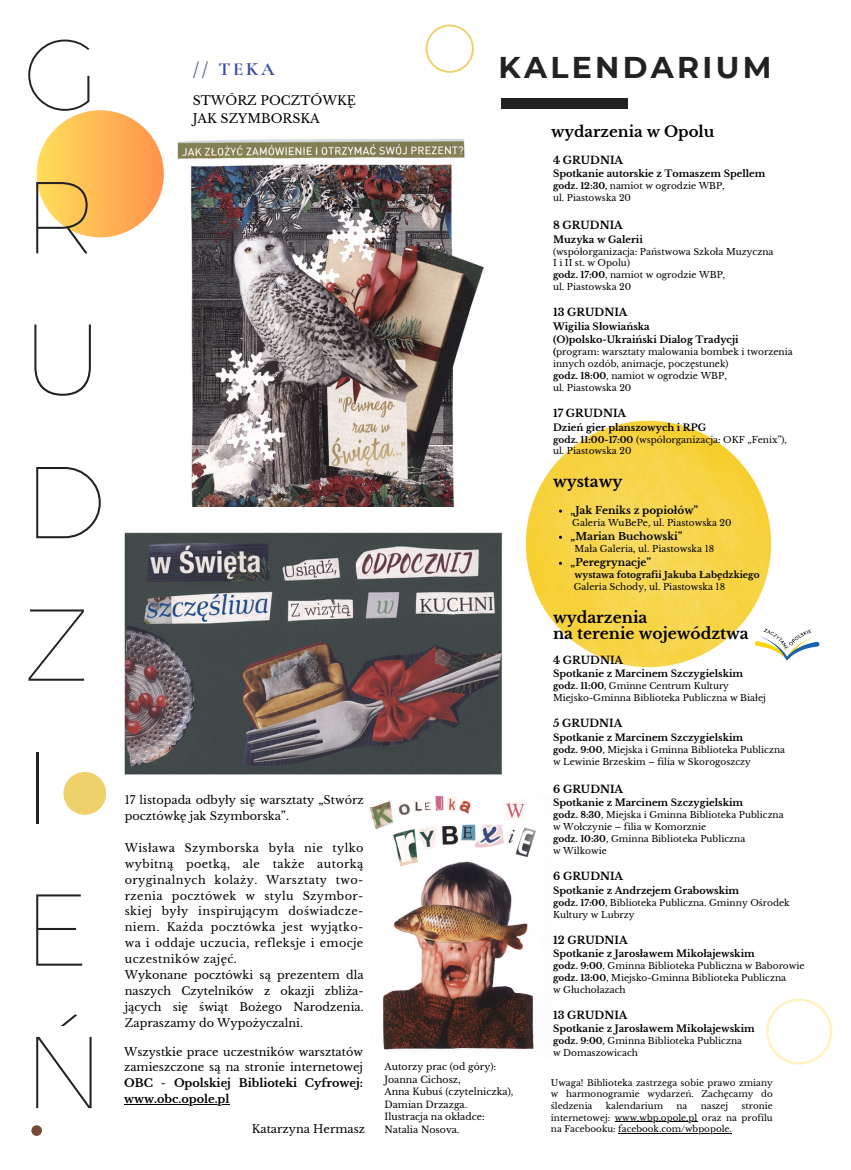
<style>
.page{position:relative;width:851px;height:1170px;background:#fff}
.page>*{position:absolute;margin:0;border:0;box-sizing:border-box;transform-origin:0 0}
.t1{font:100 101.88px/142.4px "Montserrat";color:#222}
.t2{font:700 30px "Montserrat";letter-spacing:.11em;color:#222}
.t3{font:700 18.75px "Cormorant Garamond";color:#3a4c9f}
.t4{font:700 15.38px "Libre Baskerville";color:#000}
.t5{font:700 15px "Libre Baskerville";color:#000}
.t6{font:12.5px "Libre Baskerville";color:#000}
.t7{font:11.25px/16px "Libre Baskerville";color:#000;text-align:justify}
.t8{font:700 10.62px "Libre Baskerville";color:#000}
.t9{font:700 10.25px "Libre Baskerville";color:#000}
.t10{font:700 9.62px "Libre Baskerville";color:#000}
.t11{font:9.38px "Libre Baskerville";color:#000}
.t12{font:9px/11.9px "Libre Baskerville";color:#000}
.t13{font:700 9px "Libre Baskerville";color:#000}
.t14{font:8.75px/11.6px "Libre Baskerville";color:#000;text-align:justify}
.s1{font-weight:700}
</style>
<div class="page">
<svg style="left:63px;top:772px;width:43px;height:42px"></svg>
<svg style="left:425px;top:25px;width:48px;height:48px"></svg>
<img style="left:153px;top:138px;width:331px;height:369px">
<img style="left:124px;top:532px;width:378px;height:243px">
<img style="left:369px;top:795px;width:167px;height:255px">
<div style="left:37px;top:110px;width:127px;height:127px;background:linear-gradient(to right,#ffde58,#ff934f);border-radius:50%"></div>
<svg style="left:766px;top:998px;width:66px;height:66px"></svg>
<img style="left:525px;top:420px;width:247px;height:248px">
<img style="left:754px;top:627px;width:66px;height:38px">
<hr style="left:124px;top:1103px;width:105px;height:1px;background:#000">
<svg style="left:31px;top:1124px;width:11px;height:11px"></svg>
<hr style="left:614px;top:1121px;width:83px;height:1px;background:#000">
<hr style="left:618px;top:1132px;width:113px;height:1px;background:#000">
<div style="left:501px;top:98px;width:127px;height:10px;background:#222"></div>
<p class="t1" style="left:23px;top:-2px;width:79px">G</p>
<p class="t1" style="left:23px;top:141px;width:84px">R<br>U<br>D<br>Z<br>I<br>E<br>Ń</p>
<p class="t3" style="left:193px;top:58px;width:83px">// TEKA</p>
<p class="t6" style="left:193px;top:92px;width:165px">STWÓRZ POCZTÓWKĘ</p>
<p class="t6" style="left:193px;top:111px;width:129px">JAK SZYMBORSKA</p>
<p class="t2" style="left:498px;top:49px;width:274px">KALENDARIUM</p>
<p class="t5" style="left:551px;top:122px;width:165px">wydarzenia w Opolu</p>
<p class="t8" style="left:553px;top:153px;width:72px">4 GRUDNIA</p>
<p class="t10" style="left:553px;top:168px;width:214px">Spotkanie autorskie z Tomaszem Spellem</p>
<p class="t12" style="left:553px;top:180px;width:173px"><span class="s1">godz. 12:30,</span> namiot w ogrodzie WBP,</p>
<p class="t12" style="left:553px;top:192px;width:79px">ul. Piastowska 20</p>
<p class="t8" style="left:553px;top:219px;width:71px">8 GRUDNIA</p>
<p class="t10" style="left:553px;top:233px;width:91px">Muzyka w Galerii</p>
<p class="t12" style="left:553px;top:245px;width:222px">(współorganizacja: Państwowa Szkoła Muzyczna</p>
<p class="t12" style="left:553px;top:257px;width:78px">I i II st. w Opolu)</p>
<p class="t12" style="left:553px;top:269px;width:174px"><span class="s1">godz. 17:00</span>, namiot w ogrodzie WBP,</p>
<p class="t12" style="left:553px;top:281px;width:80px">ul. Piastowska 20</p>
<p class="t8" style="left:553px;top:306px;width:76px">13 GRUDNIA</p>
<p class="t10" style="left:553px;top:320px;width:98px">Wigilia Słowiańska</p>
<p class="t10" style="left:553px;top:334px;width:187px">(O)polsko-Ukraiński Dialog Tradycji</p>
<p class="t12" style="left:553px;top:346px;width:241px"><span class="s1">(</span>program: warsztaty malowania bombek i tworzenia innych ozdób, animacje, poczęstunek)</p>
<p class="t12" style="left:553px;top:370px;width:175px"><span class="s1">godz. 18:00</span>, namiot w ogrodzie WBP,</p>
<p class="t12" style="left:553px;top:382px;width:80px">ul. Piastowska 20</p>
<p class="t8" style="left:553px;top:407px;width:75px">17 GRUDNIA</p>
<p class="t10" style="left:553px;top:421px;width:155px">Dzień gier planszowych i RPG</p>
<p class="t12" style="left:553px;top:433px;width:235px"><span class="s1">godz. 11:00-17:00</span> (współorganizacja: OKF „Fenix”),</p>
<p class="t12" style="left:553px;top:445px;width:80px">ul. Piastowska 20</p>
<p class="t4" style="left:553px;top:472px;width:71px">wystawy</p>
<p class="t12" style="left:572px;top:517px;width:161px">Galeria WuBePe, ul. Piastowska 20</p>
<p class="t12" style="left:574px;top:543px;width:141px">Mała Galeria, ul. Piastowska 18</p>
<p class="t13" style="left:574px;top:569px;width:186px">wystawa fotografii Jakuba Łabędzkiego</p>
<p class="t12" style="left:573px;top:581px;width:153px">Galeria Schody, ul. Piastowska 18</p>
<p class="t4" style="left:553px;top:608px;width:96px">wydarzenia</p>
<p class="t4" style="left:553px;top:623px;width:197px">na terenie województwa</p>
<p class="t8" style="left:553px;top:653px;width:72px">4 GRUDNIA</p>
<p class="t10" style="left:553px;top:668px;width:192px">Spotkanie z Marcinem Szczygielskim</p>
<p class="t12" style="left:553px;top:680px;width:177px"><span class="s1">godz. 11:00,</span> Gminne Centrum Kultury</p>
<p class="t12" style="left:553px;top:692px;width:214px">Miejsko-Gminna Biblioteka Publiczna w Białej</p>
<p class="t8" style="left:553px;top:717px;width:71px">5 GRUDNIA</p>
<p class="t10" style="left:553px;top:731px;width:192px">Spotkanie z Marcinem Szczygielskim</p>
<p class="t12" style="left:553px;top:743px;width:233px"><span class="s1">godz. 9:00</span>, Miejska i Gminna Biblioteka Publiczna</p>
<p class="t12" style="left:553px;top:755px;width:199px">w Lewinie Brzeskim – filia w Skorogoszczy</p>
<p class="t8" style="left:553px;top:782px;width:72px">6 GRUDNIA</p>
<p class="t10" style="left:553px;top:796px;width:192px">Spotkanie z Marcinem Szczygielskim</p>
<p class="t12" style="left:553px;top:809px;width:232px"><span class="s1">godz. 8:30</span>, Miejska i Gminna Biblioteka Publiczna</p>
<p class="t12" style="left:553px;top:821px;width:155px">w Wołczynie – filia w Komorznie</p>
<p class="t12" style="left:553px;top:833px;width:194px"><span class="s1">godz. 10:30</span>, Gminna Biblioteka Publiczna</p>
<p class="t12" style="left:553px;top:844px;width:55px">w Wilkowie</p>
<p class="t8" style="left:553px;top:869px;width:72px">6 GRUDNIA</p>
<p class="t10" style="left:553px;top:884px;width:188px">Spotkanie z Andrzejem Grabowskim</p>
<p class="t12" style="left:553px;top:896px;width:238px"><span class="s1">godz. 17:00</span>, Biblioteka Publiczna. Gminny Ośrodek<br>Kultury w Lubrzy</p>
<p class="t8" style="left:553px;top:933px;width:76px">12 GRUDNIA</p>
<p class="t10" style="left:553px;top:947px;width:203px">Spotkanie z Jarosławem Mikołajewskim</p>
<p class="t12" style="left:553px;top:959px;width:253px"><span class="s1">godz. 9:00</span>, Gminna Biblioteka Publiczna w Baborowie</p>
<p class="t12" style="left:553px;top:971px;width:235px"><span class="s1">godz. 13:00</span>, Miejsko-Gminna Biblioteka Publiczna</p>
<p class="t12" style="left:553px;top:983px;width:74px">w Głuchołazach</p>
<p class="t8" style="left:553px;top:1008px;width:76px">13 GRUDNIA</p>
<p class="t10" style="left:553px;top:1022px;width:203px">Spotkanie z Jarosławem Mikołajewskim</p>
<p class="t12" style="left:553px;top:1034px;width:191px"><span class="s1">godz. 9:00,</span> Gminna Biblioteka Publiczna</p>
<p class="t12" style="left:553px;top:1046px;width:86px">w Domaszowicach</p>
<p class="t9" style="left:570px;top:504px;width:129px">„Jak Feniks z popiołów”</p>
<p class="t9" style="left:570px;top:530px;width:113px">„Marian Buchowski”</p>
<p class="t9" style="left:570px;top:556px;width:82px">„Peregrynacje”</p>
<p class="t7" style="left:125px;top:791px;width:240px">17 listopada odbyły się warsztaty „Stwórz pocztówkę jak Szymborska”.</p>
<p class="t7" style="left:125px;top:839px;width:240px">Wisława Szymborska była nie tylko wybitną poetką, ale także autorką oryginalnych kolaży. Warsztaty two&shy;rzenia pocztówek w stylu Szymbor&shy;skiej były inspirującym doświadcze&shy;niem. Każda pocztówka jest wyjątko&shy;wa i oddaje uczucia, refleksje i emocje uczestników zajęć.</p>
<p class="t7" style="left:125px;top:967px;width:240px">Wykonane pocztówki są prezentem dla naszych Czytelników z okazji zbliża&shy;jących się świąt Bożego Narodzenia.<br>Zapraszamy do Wypożyczalni.</p>
<p class="t7" style="left:124px;top:1043px;width:240px">Wszystkie prace uczestników warsztatów zamieszczone są na stronie internetowej <span class="s1">OBC</span> - <span class="s1">Opolskiej Biblioteki Cyfrowej: www.obc.opole.pl</span></p>
<p class="t11" style="left:384px;top:1060px;width:113px">Autorzy prac (od góry):</p>
<p class="t11" style="left:384px;top:1073px;width:78px">Joanna Cichosz,</p>
<p class="t11" style="left:384px;top:1085px;width:130px">Anna Kubuś (czytelniczka),</p>
<p class="t11" style="left:384px;top:1098px;width:84px">Damian Drzazga.</p>
<p class="t11" style="left:384px;top:1110px;width:102px">Ilustracja na okładce:</p>
<p class="t11" style="left:384px;top:1123px;width:76px">Natalia Nosova.</p>
<p class="t14" style="left:551px;top:1076px;width:223px">Uwaga! Biblioteka zastrzega sobie prawo zmiany w harmonogramie wydarzeń. Zachęcamy do śledzenia</p>
<p class="t14" style="left:605px;top:1099px;width:59px">kalendarium</p>
<p class="t14" style="left:676px;top:1099px;width:12px">na</p>
<p class="t14" style="left:700px;top:1099px;width:29px">naszej</p>
<p class="t14" style="left:551px;top:1099px;width:223px;text-align:right">stronie<br>internetowej: www.wbp.opole.pl oraz na profilu</p>
<p class="t7" style="left:251px;top:1120px;width:115px">Katarzyna Hermasz</p>
<p class="t14" style="left:551px;top:1123px;width:182px">na Facebooku: facebook.com/wbpopole.</p>
</div>
